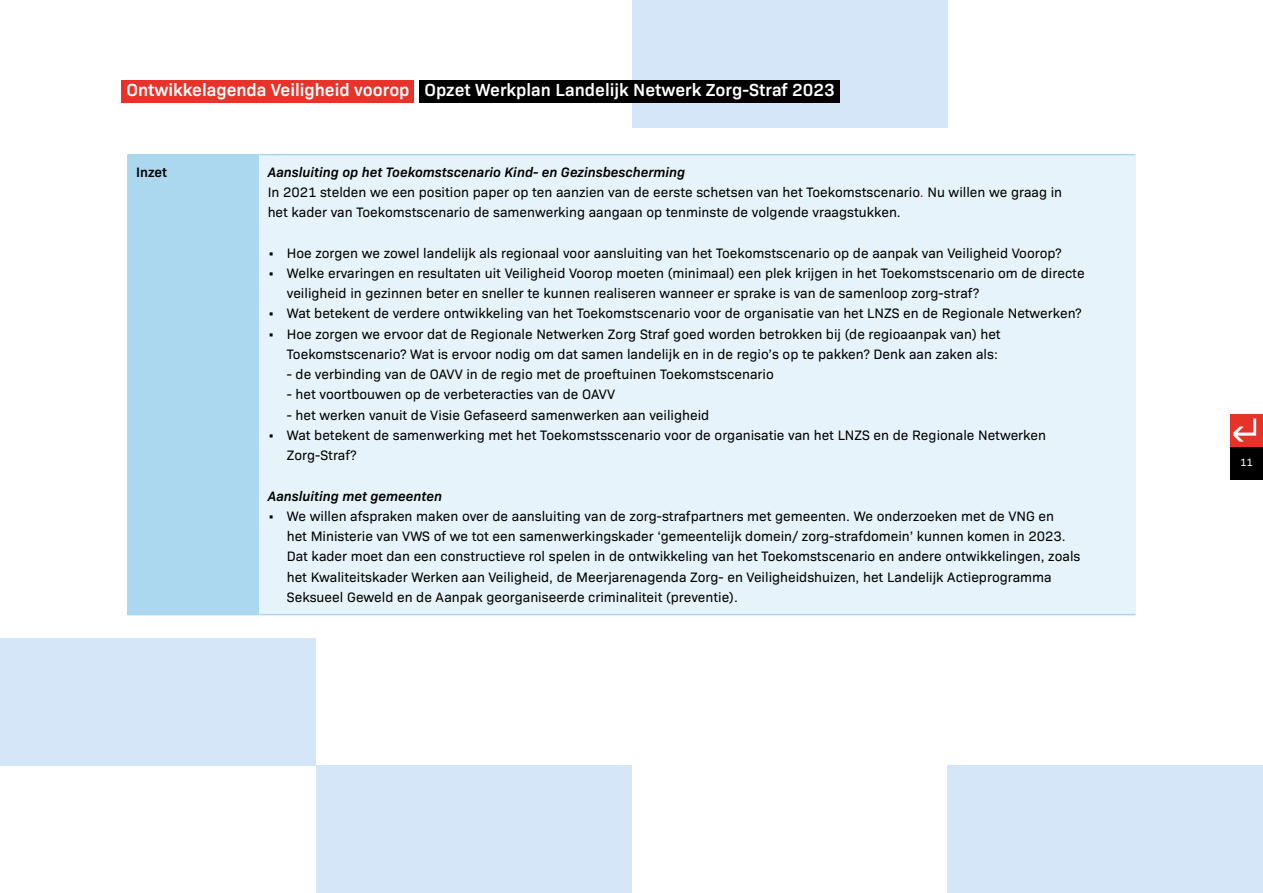
<style>
.page{position:relative;width:1263px;height:893px;background:#fff}
.page>*{position:absolute;margin:0;border:0;box-sizing:border-box;transform-origin:0 0}
.t1{font:600 17.7px "Bio Sans";color:#fff}
.t2{font:13.8px/20.2px "Bio Sans";color:#000}
.t3{font:italic 600 13.8px "Bio Sans";color:#000}
.t4{font:600 13.8px "Bio Sans";color:#000}
.t5{font:10.65px "Bio Sans";color:#fff}
.s1{font-weight:600;font-style:italic}
.s2{color:#c00000}
</style>
<div class="page">
<div style="left:316px;top:765px;width:316px;height:128px;background:#d4e6f7"></div>
<div style="left:0;top:638px;width:316px;height:127px;background:#d4e6f7"></div>
<div style="left:947px;top:765px;width:316px;height:128px;background:#d4e6f7"></div>
<div style="left:632px;top:0;width:315px;height:128px;background:#d4e6f7"></div>
<div style="left:121px;top:80px;width:293px;height:22px;background:#e7332a"></div>
<div style="left:419px;top:80px;width:420px;height:22px;background:#000"></div>
<div style="left:128px;top:155px;width:131px;height:460px;background:#acd8ef"></div>
<div style="left:259px;top:155px;width:876px;height:460px;background:#e6f3fa"></div>
<hr style="left:128px;top:154px;width:131px;height:1px;background:#acd8ef">
<hr style="left:259px;top:154px;width:876px;height:1px;background:#acd8ef">
<hr style="left:259px;top:614px;width:876px;height:1px;background:#acd8ef">
<div style="left:1230px;top:414px;width:33px;height:33px;background:#e63329"></div>
<svg style="left:1233px;top:418px;width:23px;height:24px"></svg>
<div style="left:1230px;top:447px;width:33px;height:33px;background:#000"></div>
<p class="t1" style="left:126px;top:77px;width:710px">Ontwikkelagenda Veiligheid voorop Opzet Werkplan Landelijk Netwerk Zorg-Straf 2023</p>
<p class="t4" style="left:136px;top:161px;width:32px">Inzet</p>
<p class="t2" style="left:268px;top:161px;width:796px"><span class="s1">Aansluiting op het Toekomstscenario Kind- en Gezinsbescherming<br></span>In 2021 stelden we een position paper op ten aanzien van de eerste schetsen van het Toekomstscenario<span class="s2">.</span> Nu willen we graag in het kader van Toekomstscenario de samenwerking aangaan op tenminste de volgende vraagstukken.</p>
<p class="t2" style="left:268px;top:242px;width:795px">• Hoe zorgen we zowel landelijk als regionaal voor aansluiting van het Toekomstscenario op de aanpak van Veiligheid Voorop?</p>
<p class="t2" style="left:287px;top:262px;width:799px;text-indent:-19px">• Welke ervaringen en resultaten uit Veiligheid Voorop moeten (minimaal) een plek krijgen in het Toekomstscenario om de directe veiligheid in gezinnen beter en sneller te kunnen realiseren wanneer er sprake is van de samenloop zorg-straf?</p>
<p class="t2" style="left:268px;top:302px;width:815px">• Wat betekent de verdere ontwikkeling van het Toekomstscenario voor de organisatie van het LNZS en de Regionale Netwerken?</p>
<p class="t2" style="left:268px;top:323px;width:734px;text-align:right">• Hoe zorgen we ervoor dat de Regionale Netwerken Zorg Straf goed worden betrokken bij (de regioaanpak van) het<br>Toekomstscenario? Wat is ervoor nodig om dat samen landelijk en in de regio’s op te pakken? Denk aan zaken als:</p>
<p class="t2" style="left:287px;top:363px;width:488px">- de verbinding van de OAVV in de regio met de proeftuinen Toekomstscenario</p>
<p class="t2" style="left:287px;top:383px;width:330px">- het voortbouwen op de verbeteracties van de OAVV</p>
<p class="t2" style="left:287px;top:404px;width:424px">- het werken vanuit de Visie Gefaseerd samenwerken aan veiligheid</p>
<p class="t2" style="left:287px;top:424px;width:761px;text-indent:-19px">• Wat betekent de samenwerking met het Toekomstsscenario voor de organisatie van het LNZS en de Regionale Netwerken<br>Zorg-Straf?</p>
<p class="t3" style="left:268px;top:485px;width:176px">Aansluiting met gemeenten</p>
<p class="t2" style="left:287px;top:505px;width:795px;text-indent:-19px">• We willen afspraken maken over de aansluiting van de zorg-strafpartners met gemeenten. We onderzoeken met de VNG en<br>het Ministerie van VWS of we tot een samenwerkingskader ‘gemeentelijk domein/ zorg-strafdomein’ kunnen komen in 2023.<br>Dat kader moet dan een constructieve rol spelen in de ontwikkeling van het Toekomstscenario en andere ontwikkelingen, zoals het Kwaliteitskader Werken aan Veiligheid, de Meerjarenagenda Zorg- en Veiligheidshuizen, het Landelijk Actieprogramma Seksueel Geweld en de Aanpak georganiseerde criminaliteit (preventie).</p>
<p class="t5" style="left:1240px;top:455px;width:14px">11</p>
</div>
